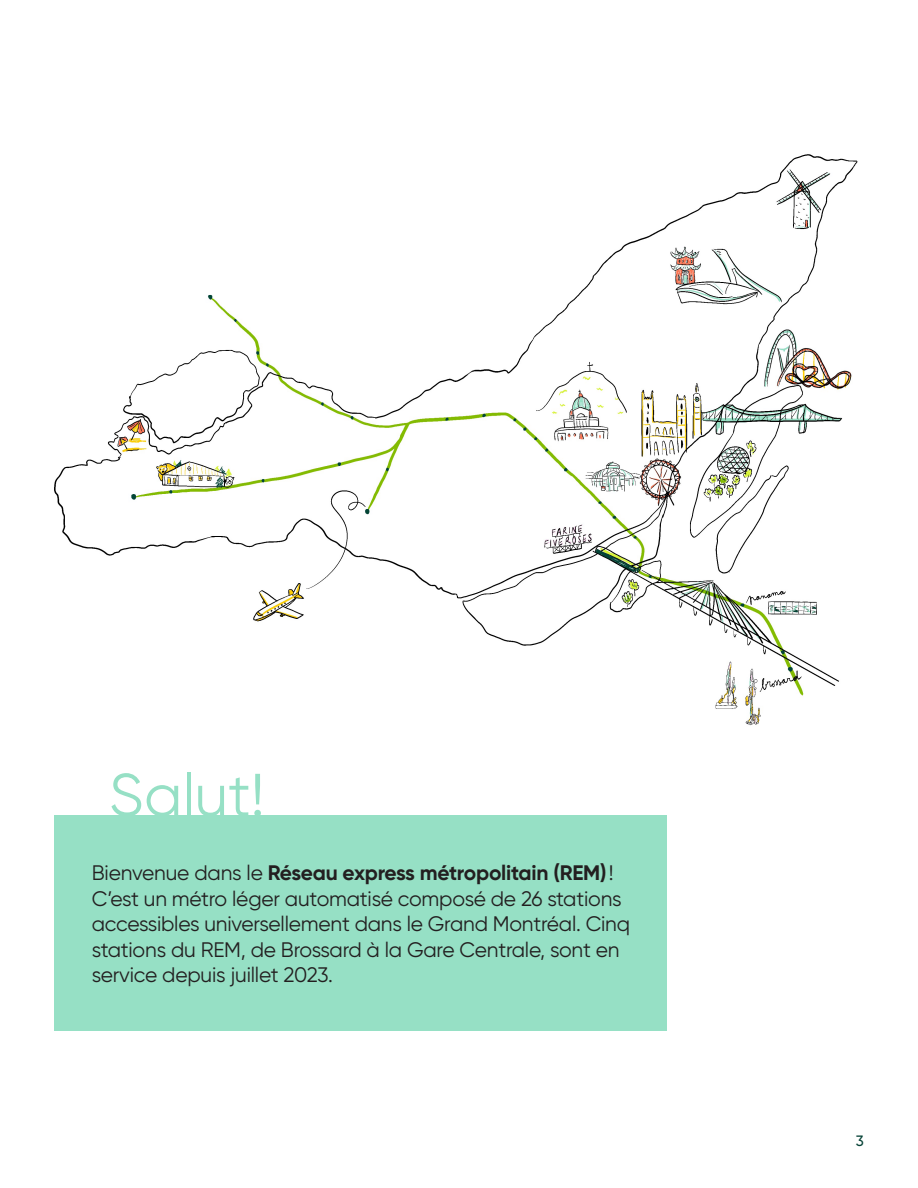
<style>
.page{position:relative;width:918px;height:1188px;background:#fff}
.page>*{position:absolute;margin:0;border:0;box-sizing:border-box;transform-origin:0 0}
.texte{font:60px "Gilroy";color:#96e0c5}
.texte-2{font:21px/25.5px "Gilroy";letter-spacing:-.01em;color:#231f20}
.t1{font:500 15px "Gilroy";color:#074337}
.s1{font-weight:700}
</style>
<div class="page">
<img style="left:54px;top:154px;width:804px;height:572px">
<div style="left:54px;top:815px;width:612px;height:216px;background:#96e0c5"></div>
<p class="texte" style="left:109px;top:758px;width:157px">Salut!</p>
<p class="texte-2" style="left:92px;top:860px;width:540px">Bienvenue dans le <span class="s1">Réseau express métropolitain (REM)</span>!<br>C’est un métro léger automatisé composé de 26 stations accessibles universellement dans le Grand Montréal. Cinq stations du REM, de Brossard à la Gare Centrale, sont en service depuis juillet 2023.</p>
<p class="t1" style="left:856px;top:1132px;width:10px">3</p>
</div>
